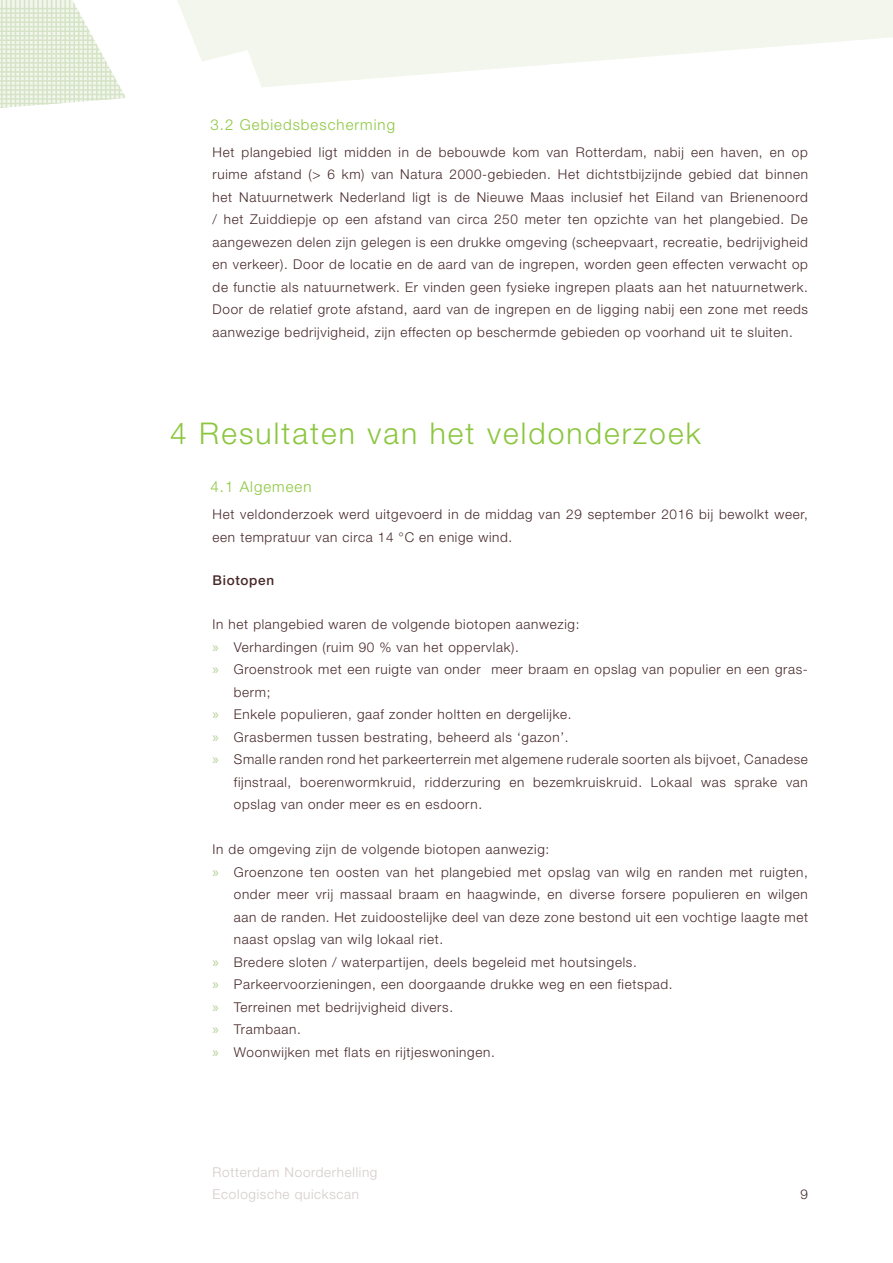
<style>
.page{position:relative;width:893px;height:1263px;background:#fff}
.page>*{position:absolute;margin:0;border:0;box-sizing:border-box;transform-origin:0 0}
.t1{font:300 30px "Helvetica Neue LT Pro";letter-spacing:.07em;color:#8bc63e}
.t2{font:300 15px "Helvetica Neue LT Pro";letter-spacing:.07em;color:#8bc63e}
.t3{font:300 13.5px/22.5px "Helvetica Neue LT Pro";letter-spacing:.05em;color:#472829;text-align:justify}
.t4{font:300 13.5px/22.5px "Helvetica Neue LT Pro";letter-spacing:.05em;color:#d6caca}
.t5{font:500 13.5px "Helvetica Neue LT Pro";letter-spacing:.05em;color:#472829}
.s1{font-family:"Myriad Pro";font-weight:400;font-size:15px;color:#b4cc95}
</style>
<div class="page">
<svg style="left:125px;top:0;width:768px;height:98px;fill:#f2f6ec"></svg>
<svg style="left:0;top:0;width:125px;height:108px"></svg>
<p class="t2" style="left:210px;top:115px;width:186px">3.2 Gebiedsbescherming</p>
<p class="t3" style="left:213px;top:140px;width:597px">Het plangebied ligt midden in de bebouwde kom van Rotterdam, nabij een haven, en op ruime afstand (&gt; 6 km) van Natura 2000-gebieden. Het dichtstbijzijnde gebied dat binnen het Natuurnetwerk Nederland ligt is de Nieuwe Maas inclusief het Eiland van Brienenoord / het Zuiddiepje op een afstand van circa 250 meter ten opzichte van het plangebied. De aangewezen delen zijn gelegen is een drukke omgeving (scheepvaart, recreatie, bedrijvigheid en verkeer). Door de locatie en de aard van de ingrepen, worden geen effecten verwacht op de functie als natuurnetwerk. Er vinden geen fysieke ingrepen plaats aan het natuurnetwerk.<br>Door de relatief grote afstand, aard van de ingrepen en de ligging nabij een zone met reeds aanwezige bedrijvigheid, zijn effecten op beschermde gebieden op voorhand uit te sluiten.</p>
<p class="t1" style="left:170px;top:415px;width:532px">4 Resultaten van het veldonderzoek</p>
<p class="t2" style="left:210px;top:478px;width:103px">4.1 Algemeen</p>
<p class="t3" style="left:213px;top:503px;width:597px">Het veldonderzoek werd uitgevoerd in de middag van 29 september 2016 bij bewolkt weer, een tempratuur van circa 14 °C en enige wind.</p>
<p class="t5" style="left:213px;top:573px;width:63px">Biotopen</p>
<p class="t3" style="left:213px;top:613px;width:368px">In het plangebied waren de volgende biotopen aanwezig:</p>
<p class="t3" style="left:213px;top:635px;width:308px"><span class="s1">»</span> Verhardingen (ruim 90 % van het oppervlak).</p>
<p class="t3" style="left:234px;top:658px;width:576px;text-indent:-21px"><span class="s1">»</span> Groenstrook met een ruigte van onder meer braam en opslag van populier en een gras&shy;berm;</p>
<p class="t3" style="left:213px;top:703px;width:360px"><span class="s1">»</span> Enkele populieren, gaaf zonder holtten en dergelijke.</p>
<p class="t3" style="left:213px;top:725px;width:357px"><span class="s1">»</span> Grasbermen tussen bestrating, beheerd als ‘gazon’.</p>
<p class="t3" style="left:234px;top:748px;width:576px;text-indent:-21px"><span class="s1">»</span> Smalle randen rond het parkeerterrein met algemene ruderale soorten als bijvoet, Canadese fijnstraal, boerenwormkruid, ridderzuring en bezemkruiskruid. Lokaal was sprake van opslag van onder meer es en esdoorn.</p>
<p class="t3" style="left:213px;top:838px;width:338px">In de omgeving zijn de volgende biotopen aanwezig:</p>
<p class="t3" style="left:234px;top:860px;width:576px;text-indent:-21px"><span class="s1">»</span> Groenzone ten oosten van het plangebied met opslag van wilg en randen met ruigten, onder meer vrij massaal braam en haagwinde, en diverse forsere populieren en wilgen aan de randen. Het zuidoostelijke deel van deze zone bestond uit een vochtige laagte met naast opslag van wilg lokaal riet.</p>
<p class="t3" style="left:213px;top:950px;width:426px"><span class="s1">»</span> Bredere sloten / waterpartijen, deels begeleid met houtsingels.</p>
<p class="t3" style="left:213px;top:973px;width:461px"><span class="s1">»</span> Parkeervoorzieningen, een doorgaande drukke weg en een fietspad.</p>
<p class="t3" style="left:213px;top:995px;width:242px"><span class="s1">»</span> Terreinen met bedrijvigheid divers.</p>
<p class="t3" style="left:213px;top:1018px;width:90px"><span class="s1">»</span> Trambaan.</p>
<p class="t3" style="left:213px;top:1040px;width:284px"><span class="s1">»</span> Woonwijken met flats en rijtjeswoningen.</p>
<p class="t4" style="left:213px;top:1160px;width:166px">Rotterdam Noorderhelling<br>Ecologische quickscan</p>
<p class="t3" style="left:800px;top:1183px;width:9px">9</p>
</div>
